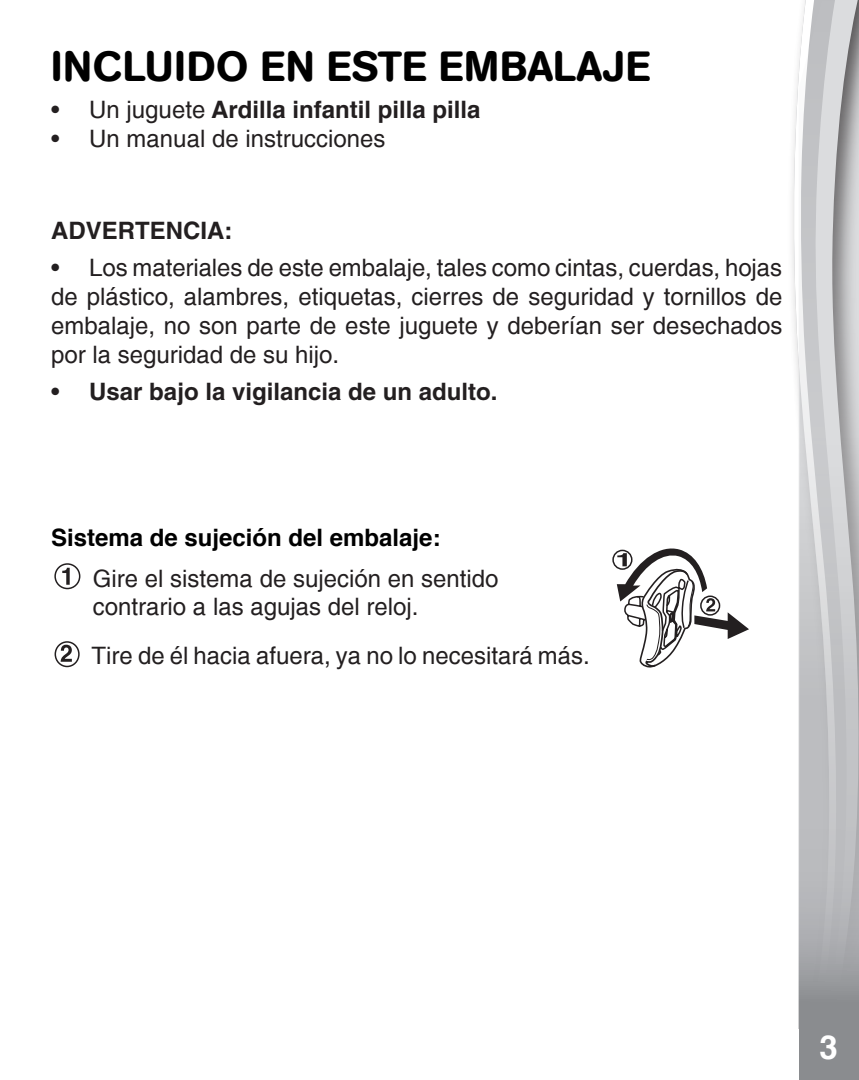
<style>
.page{position:relative;width:859px;height:1080px;background:#fff}
.page>*{position:absolute;margin:0;border:0;box-sizing:border-box;transform-origin:0 0}
.t1{font:500 42px "AG Book Rounded";letter-spacing:.02em;color:#000}
.t2{font:700 33px "Helvetica";color:#fff}
.t3{font:24px/28.8px "Helvetica";color:#231f20;text-align:justify}
.t4{font:700 24px "Helvetica";color:#231f20}
.t5{font:700 24px "Helvetica";color:#231f20}
.t6{font:700 24px "Helvetica";color:#000}
.s1{font-weight:400}
</style>
<div class="page">
<svg style="left:793px;top:58px;width:6px;height:971px"></svg>
<svg style="left:799px;top:0;width:60px;height:1080px"></svg>
<svg style="left:61px;top:645px;width:11px;height:17px"></svg>
<div style="left:55px;top:641px;width:25px;height:26px;border:2px solid #231f20;border-radius:50%"></div>
<div style="left:54px;top:563px;width:26px;height:26px;border:2px solid #231f20;border-radius:50%"></div>
<svg style="left:62px;top:568px;width:8px;height:17px"></svg>
<div style="left:612px;top:550px;width:20px;height:20px;border:2px solid #231f20;border-radius:50%"></div>
<svg style="left:617px;top:548px;width:132px;height:120px"></svg>
<div style="left:700px;top:596px;width:20px;height:20px;border:2px solid #231f20;border-radius:50%"></div>
<h1 class="t1" style="left:51px;top:42px;width:601px">INCLUIDO EN ESTE EMBALAJE</h1>
<p class="t5" style="left:51px;top:94px;width:431px"><span class="s1">• Un juguete</span> Ardilla infantil pilla pilla</p>
<p class="t3" style="left:51px;top:125px;width:336px">• Un manual de instrucciones</p>
<p class="t4" style="left:51px;top:216px;width:183px">ADVERTENCIA:</p>
<p class="t3" style="left:51px;top:254px;width:733px">• Los materiales de este embalaje, tales como cintas, cuerdas, hojas de plástico, alambres, etiquetas, cierres de seguridad y tornillos de embalaje, no son parte de este juguete y deberían ser desechados por la seguridad de su hijo.</p>
<p class="t4" style="left:51px;top:377px;width:448px"><span class="s1">•</span> Usar bajo la vigilancia de un adulto.</p>
<p class="t6" style="left:51px;top:521px;width:391px">Sistema de sujeción del embalaje:</p>
<p class="t3" style="left:93px;top:564px;width:407px">Gire el sistema de sujeción en sentido contrario a las agujas del reloj.</p>
<p class="t3" style="left:92px;top:641px;width:500px">Tire de él hacia afuera, ya no lo necesitará más.</p>
<h2 class="t2" style="left:820px;top:1025px;width:20px">3</h2>
</div>
